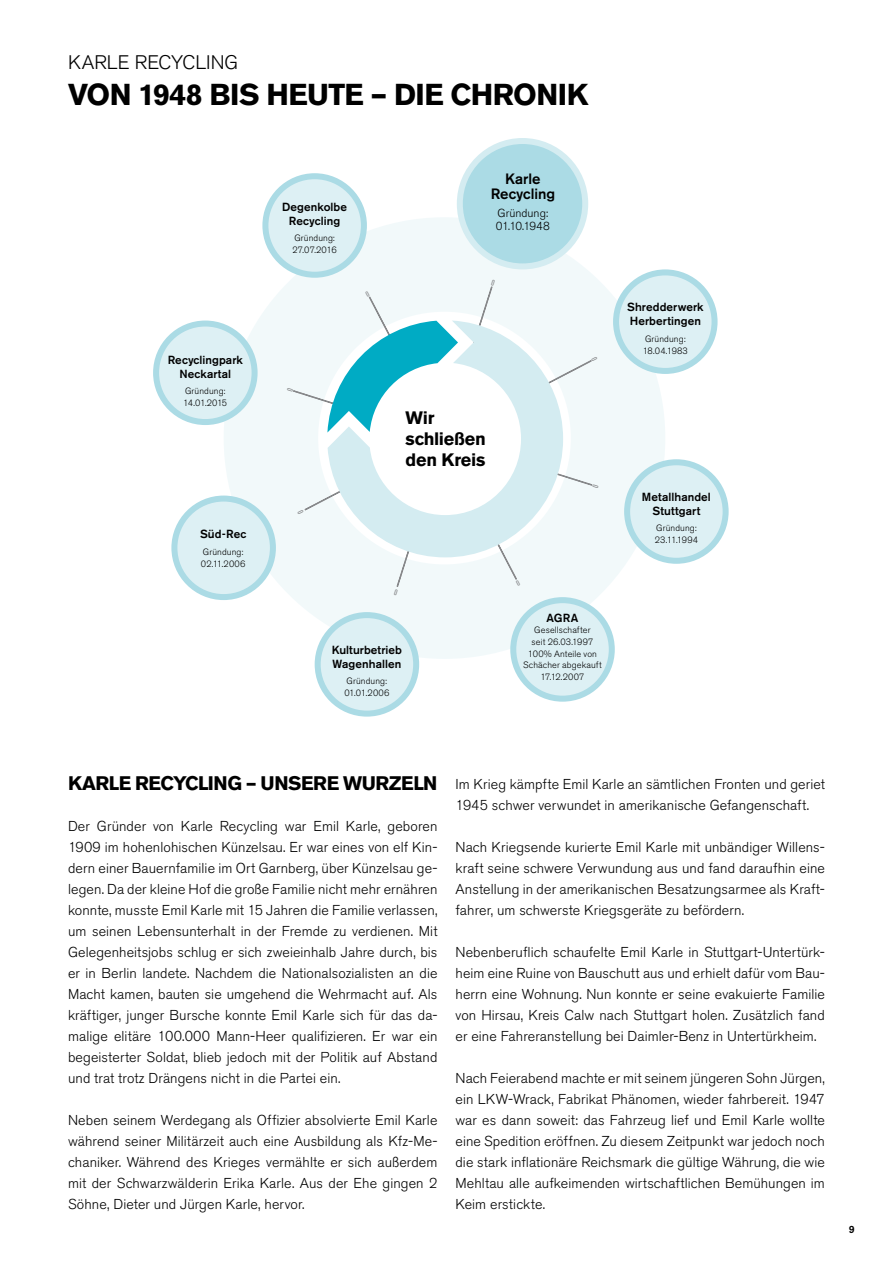
<style>
.page{position:relative;width:893px;height:1263px;background:#fff}
.page>*{position:absolute;margin:0;border:0;box-sizing:border-box;transform-origin:0 0}
.t1{font:700 30px "Akzidenz Grotesk BE";letter-spacing:-.02em;color:#000}
.t2{font:700 19.5px "Akzidenz Grotesk BE";letter-spacing:-.025em;color:#000}
.t3{font:300 19.5px "Akzidenz Grotesk BE";letter-spacing:-.005em;color:#000}
.t4{font:700 17.85px/20.9px "Akzidenz Grotesk BE";letter-spacing:-.01em;color:#000}
.t5{font:500 14.85px/15px "Akzidenz Grotesk BE";letter-spacing:-.005em;color:#000;text-align:center}
.t6{font:300 14.25px/21px "Akzidenz Grotesk BE";letter-spacing:.005em;color:#000;text-align:justify}
.t7{font:500 11.7px/13.8px "Akzidenz Grotesk BE";letter-spacing:.005em;color:#000;text-align:center}
.t8{font:300 11.55px/13px "Akzidenz Grotesk BE";color:#000}
.t9{font:500 10.5px "Akzidenz Grotesk BE";color:#000}
.t10{font:300 9.15px/12.1px "Akzidenz Grotesk BE";letter-spacing:.01em;color:#000}
</style>
<div class="page">
<div style="left:224px;top:217px;width:441px;height:442px;border:94px solid #d4ecf1;border-radius:50%"></div>
<svg style="left:328px;top:320px;width:235px;height:237px"></svg>
<div style="left:627px;top:462px;width:99px;height:99px;background:#ddf0f4;border-radius:50%"></div>
<div style="left:624px;top:459px;width:105px;height:105px;border:6px solid #abdbe5;border-radius:50%"></div>
<div style="left:513px;top:600px;width:99px;height:99px;background:#ddf0f4;border-radius:50%"></div>
<div style="left:510px;top:597px;width:105px;height:105px;border:6px solid #abdbe5;border-radius:50%"></div>
<div style="left:616px;top:272px;width:98px;height:99px;background:#ddf0f4;border-radius:50%"></div>
<div style="left:613px;top:269px;width:104px;height:105px;border:6px solid #abdbe5;border-radius:50%"></div>
<div style="left:174px;top:499px;width:99px;height:98px;background:#ddf0f4;border-radius:50%"></div>
<div style="left:171px;top:496px;width:105px;height:104px;border:6px solid #abdbe5;border-radius:50%"></div>
<div style="left:156px;top:323px;width:99px;height:99px;background:#ddf0f4;border-radius:50%"></div>
<div style="left:153px;top:320px;width:105px;height:105px;border:6px solid #abdbe5;border-radius:50%"></div>
<div style="left:318px;top:615px;width:98px;height:99px;background:#ddf0f4;border-radius:50%"></div>
<div style="left:315px;top:612px;width:104px;height:105px;border:6px solid #abdbe5;border-radius:50%"></div>
<div style="left:460px;top:141px;width:125px;height:125px;background:#abdbe5;border-radius:50%"></div>
<div style="left:457px;top:138px;width:131px;height:131px;border:6px solid #d4ecf1;border-radius:50%"></div>
<div style="left:265px;top:176px;width:99px;height:99px;background:#ddf0f4;border-radius:50%"></div>
<div style="left:262px;top:173px;width:105px;height:105px;border:6px solid #abdbe5;border-radius:50%"></div>
<svg style="left:524px;top:463px;width:75px;height:25px"></svg>
<svg style="left:483px;top:517px;width:37px;height:69px"></svg>
<svg style="left:287px;top:291px;width:171px;height:141px"></svg>
<svg style="left:394px;top:529px;width:22px;height:66px"></svg>
<svg style="left:468px;top:280px;width:27px;height:79px"></svg>
<svg style="left:297px;top:472px;width:79px;height:42px"></svg>
<svg style="left:533px;top:357px;width:64px;height:35px"></svg>
<h2 class="t3" style="left:68px;top:51px;width:172px">KARLE RECYCLING</h2>
<h1 class="t1" style="left:68px;top:77px;width:521px">VON 1948 BIS HEUTE – DIE CHRONIK</h1>
<p class="t7" style="left:168px;top:353px;width:77px">Recyclingpark<br>Neckartal</p>
<p class="t10" style="left:183px;top:385px;width:45px">Gründung:<br>14.01.2015</p>
<p class="t7" style="left:200px;top:527px;width:48px">Süd-Rec</p>
<p class="t10" style="left:201px;top:546px;width:46px">Gründung:<br>02.11.2006</p>
<p class="t7" style="left:282px;top:200px;width:66px">Degenkolbe<br>Recycling</p>
<p class="t10" style="left:293px;top:232px;width:46px">Gründung:<br>27.07.2016</p>
<p class="t5" style="left:491px;top:171px;width:66px">Karle<br>Recycling</p>
<p class="t8" style="left:496px;top:206px;width:56px">Gründung:<br>01.10.1948</p>
<p class="t4" style="left:406px;top:408px;width:82px">Wir schließen den Kreis</p>
<p class="t7" style="left:627px;top:300px;width:78px;text-align:left">Shredderwerk<br>Herbertingen</p>
<p class="t10" style="left:643px;top:332px;width:47px">Gründung:<br>18.04.1983</p>
<p class="t7" style="left:642px;top:490px;width:70px">Metallhandel<br>Stuttgart</p>
<p class="t10" style="left:655px;top:522px;width:45px">Gründung:<br>23.11.1994</p>
<p class="t7" style="left:332px;top:643px;width:72px;text-align:left">Kulturbetrieb<br>Wagenhallen</p>
<p class="t10" style="left:344px;top:675px;width:47px">Gründung:<br>01.01.2006</p>
<p class="t7" style="left:546px;top:611px;width:33px">AGRA</p>
<p class="t10" style="left:523px;top:624px;width:80px;line-height:11.7px;text-align:center">Gesellschafter<br>seit 26.03.1997<br>100% Anteile von<br>Schächer abgekauft<br>17.12.2007</p>
<h2 class="t2" style="left:68px;top:771px;width:371px">KARLE RECYCLING – UNSERE WURZELN</h2>
<p class="t6" style="left:68px;top:816px;width:371px">Der Gründer von Karle Recycling war Emil Karle, geboren 1909 im hohenlohischen Künzelsau. Er war eines von elf Kin&shy;dern einer Bauernfamilie im Ort Garnberg, über Künzelsau ge&shy;legen. Da der kleine Hof die große Familie nicht mehr ernähren konnte, musste Emil Karle mit 15 Jahren die Familie verlassen, um seinen Lebensunterhalt in der Fremde zu verdienen. Mit Gelegenheitsjobs schlug er sich zweieinhalb Jahre durch, bis er in Berlin landete. Nachdem die Nationalsozialisten an die Macht kamen, bauten sie umgehend die Wehrmacht auf. Als kräftiger, junger Bursche konnte Emil Karle sich für das da&shy;malige elitäre 100.000 Mann-Heer qualifizieren. Er war ein begeisterter Soldat, blieb jedoch mit der Politik auf Abstand und trat trotz Drängens nicht in die Partei ein.</p>
<p class="t6" style="left:68px;top:1110px;width:371px">Neben seinem Werdegang als Offizier absolvierte Emil Karle während seiner Militärzeit auch eine Ausbildung als Kfz-Me&shy;chaniker. Während des Krieges vermählte er sich außerdem mit der Schwarzwälderin Erika Karle. Aus der Ehe gingen 2<br>Söhne, Dieter und Jürgen Karle, hervor.</p>
<p class="t6" style="left:455px;top:774px;width:371px">Im Krieg kämpfte Emil Karle an sämtlichen Fronten und geriet<br>1945 schwer verwundet in amerikanische Gefangenschaft.</p>
<p class="t6" style="left:455px;top:837px;width:371px">Nach Kriegsende kurierte Emil Karle mit unbändiger Willens&shy;kraft seine schwere Verwundung aus und fand daraufhin eine Anstellung in der amerikanischen Besatzungsarmee als Kraft&shy;fahrer, um schwerste Kriegsgeräte zu befördern.</p>
<p class="t6" style="left:455px;top:942px;width:371px">Nebenberuflich schaufelte Emil Karle in Stuttgart-Untertürk&shy;heim eine Ruine von Bauschutt aus und erhielt dafür vom Bau&shy;herrn eine Wohnung. Nun konnte er seine evakuierte Familie von Hirsau, Kreis Calw nach Stuttgart holen. Zusätzlich fand er eine Fahreranstellung bei Daimler-Benz in Untertürkheim.</p>
<p class="t6" style="left:455px;top:1068px;width:371px">Nach Feierabend machte er mit seinem jüngeren Sohn Jürgen, ein LKW-Wrack, Fabrikat Phänomen, wieder fahrbereit. 1947 war es dann soweit: das Fahrzeug lief und Emil Karle wollte eine Spedition eröffnen. Zu diesem Zeitpunkt war jedoch noch die stark inflationäre Reichsmark die gültige Währung, die wie Mehltau alle aufkeimenden wirtschaftlichen Bemühungen im Keim erstickte.</p>
<p class="t9" style="left:849px;top:1223px;width:7px">9</p>
</div>
